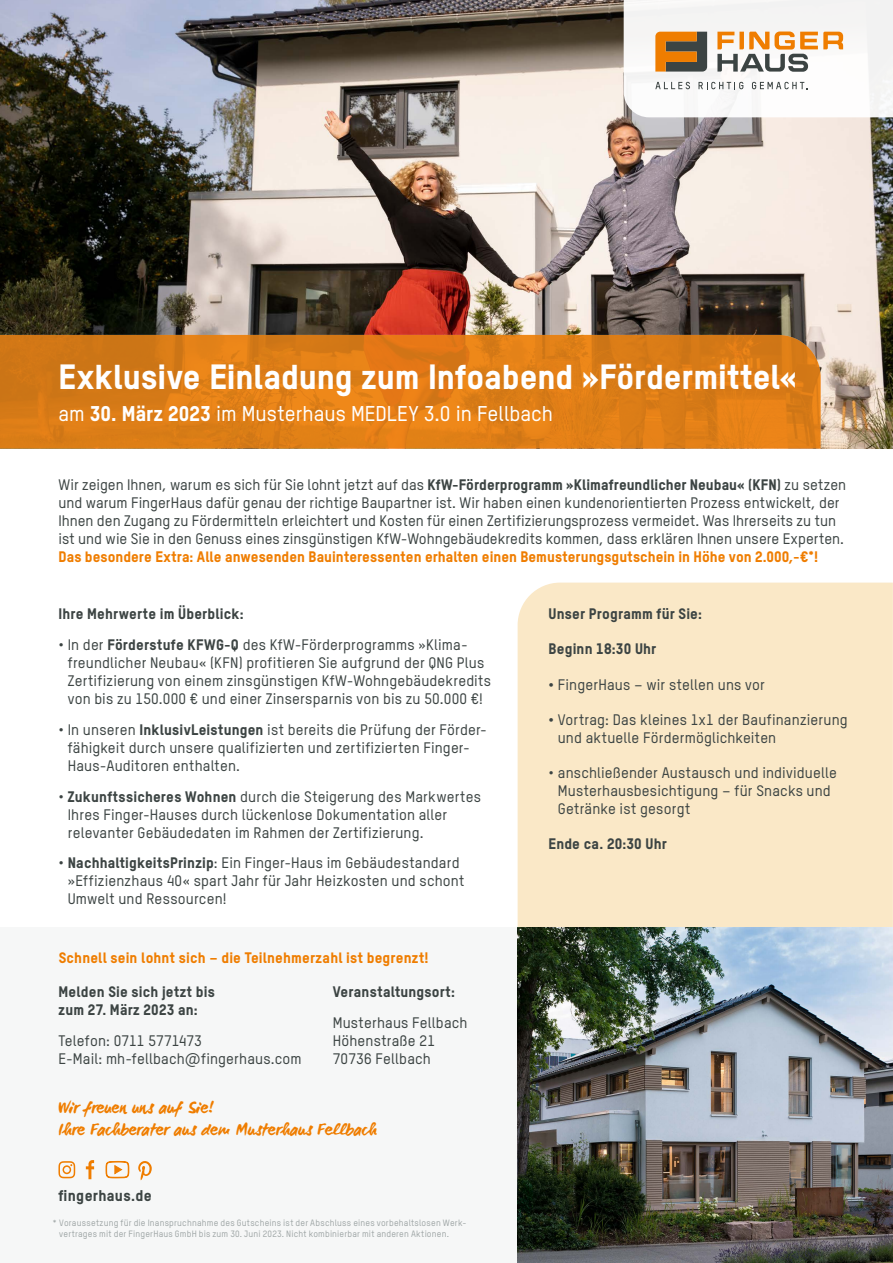
<style>
.page{position:relative;width:893px;height:1263px;background:#fff}
.page>*{position:absolute;margin:0;border:0;box-sizing:border-box;transform-origin:0 0}
.t1{font:800 34.5px "TSTARPRO";color:#fff}
.t2{font:500 21px "TSTARPRO";letter-spacing:.005em;color:#fff}
.t3{font:700 18px/21.6px "WC Mano Negra Ahd";letter-spacing:.015em;color:#ef7d00}
.t4{font:800 15.45px "TSTARPRO";letter-spacing:.02em;color:#3c4443}
.t5{font:500 15px/18px "TSTARPRO";letter-spacing:.01em;color:#3c4443}
.t6{font:800 15px/18px "TSTARPRO";letter-spacing:.01em;color:#3c4443}
.t7{font:800 15px "TSTARPRO";letter-spacing:.01em;color:#ef7d00}
.t8{font:500 9px/10.8px "TSTARPRO";letter-spacing:.02em;color:#a0a7a7}
.s1{font-weight:800}
.s2{font-weight:800;color:#ef7d00}
</style>
<div class="page">
<img style="left:0;top:0;width:893px;height:449px">
<svg style="left:0;top:335px;width:821px;height:114px;background:#dc7d17"></svg>
<div style="left:518px;top:583px;width:375px;height:344px;background:#fae8c7"></div>
<svg style="left:624px;top:0;width:269px;height:117px"></svg>
<svg style="left:138px;top:1161px;width:14px;height:19px"></svg>
<svg style="left:86px;top:1160px;width:8px;height:19px"></svg>
<svg style="left:58px;top:1161px;width:17px;height:17px"></svg>
<svg style="left:105px;top:1160px;width:25px;height:19px"></svg>
<img style="left:518px;top:927px;width:375px;height:336px">
<h1 class="t1" style="left:58px;top:353px;width:740px">Exklusive Einladung zum Infoabend »Fördermittel«</h1>
<h2 class="t2" style="left:58px;top:400px;width:496px">am <span class="s1">30. März 2023</span> im Musterhaus MEDLEY 3.0 in Fellbach</h2>
<p class="t5" style="left:58px;top:475px;width:789px">Wir zeigen Ihnen, warum es sich für Sie lohnt jetzt auf das <span class="s1">KfW-Förderprogramm »Klimafreundlicher Neubau« (KFN)</span> zu setzen und warum FingerHaus dafür genau der richtige Baupartner ist. Wir haben einen kundenorientierten Prozess entwickelt, der Ihnen den Zugang zu Fördermitteln erleichtert und Kosten für einen Zertifizierungsprozess vermeidet. Was Ihrerseits zu tun ist und wie Sie in den Genuss eines zinsgünstigen KfW-Wohngebäudekredits kommen, dass erklären Ihnen unsere Experten.<br><span class="s2">Das besondere Extra: Alle anwesenden Bauinteressenten erhalten einen Bemusterungsgutschein in Höhe von 2.000,-€</span><sup>*</sup><span class="s2">!</span></p>
<p class="t6" style="left:58px;top:604px;width:187px">Ihre Mehrwerte im Überblick:</p>
<p class="t5" style="left:68px;top:635px;width:425px;text-indent:-9px">• In der <span class="s1">Förderstufe KFWG-Q</span> des KfW-Förderprogramms »Klima&shy;freundlicher Neubau« (KFN) profitieren Sie aufgrund der QNG Plus Zertifizierung von einem zinsgünstigen KfW-Wohngebäudekredits von bis zu 150.000 € und einer Zinsersparnis von bis zu 50.000 €!</p>
<p class="t5" style="left:68px;top:720px;width:421px;text-indent:-9px">• In unseren <span class="s1">InklusivLeistungen</span> ist bereits die Prüfung der Förder&shy;fähigkeit durch unsere qualifizierten und zertifizierten Finger-<br>Haus-Auditoren enthalten.</p>
<p class="t5" style="left:68px;top:786px;width:415px;text-indent:-9px">• <span class="s1">Zukunftssicheres Wohnen</span> durch die Steigerung des Markwertes<br>Ihres Finger-Hauses durch lückenlose Dokumentation aller relevanter Gebäudedaten im Rahmen der Zertifizierung.</p>
<p class="t5" style="left:68px;top:853px;width:398px;text-indent:-9px">• <span class="s1">NachhaltigkeitsPrinzip</span>: Ein Finger-Haus im Gebäudestandard »Effizienzhaus 40« spart Jahr für Jahr Heizkosten und schont<br>Umwelt und Ressourcen!</p>
<p class="t7" style="left:59px;top:947px;width:371px">Schnell sein lohnt sich – die Teilnehmerzahl ist begrenzt!</p>
<p class="t6" style="left:59px;top:982px;width:158px">Melden Sie sich jetzt bis zum 27. März 2023 an:</p>
<p class="t5" style="left:59px;top:1031px;width:245px">Telefon: 0711 5771473<br>E-Mail: mh-fellbach@fingerhaus.com</p>
<p class="t3" style="left:58px;top:1097px;width:320px">Wir freuen uns auf Sie!<br>Ihre Fachberater aus dem Musterhaus Fellbach</p>
<p class="t6" style="left:333px;top:982px;width:124px">Veranstaltungsort:</p>
<p class="t5" style="left:333px;top:1013px;width:136px">Musterhaus Fellbach<br>Höhenstraße 21<br>70736 Fellbach</p>
<p class="t4" style="left:58px;top:1185px;width:95px">fingerhaus.de</p>
<p class="t8" style="left:59px;top:1217px;width:409px;text-indent:-7px">* Voraussetzung für die Inanspruchnahme des Gutscheins ist der Abschluss eines vorbehaltslosen Werk&shy;vertrages mit der FingerHaus GmbH bis zum 30. Juni 2023. Nicht kombinierbar mit anderen Aktionen.</p>
<p class="t6" style="left:549px;top:604px;width:155px">Unser Programm für Sie:</p>
<p class="t6" style="left:549px;top:639px;width:109px">Beginn 18:30 Uhr</p>
<p class="t5" style="left:549px;top:675px;width:218px"><span class="s1">•</span> FingerHaus – wir stellen uns vor</p>
<p class="t5" style="left:558px;top:710px;width:291px;text-indent:-9px"><span class="s1">•</span> Vortrag: Das kleines 1x1 der Baufinanzierung und aktuelle Fördermöglichkeiten</p>
<p class="t5" style="left:558px;top:763px;width:281px;text-indent:-9px">• anschließender Austausch und individuelle<br>Musterhausbesichtigung – für Snacks und<br>Getränke ist gesorgt</p>
<p class="t6" style="left:549px;top:834px;width:120px">Ende ca. 20:30 Uhr</p>
</div>
